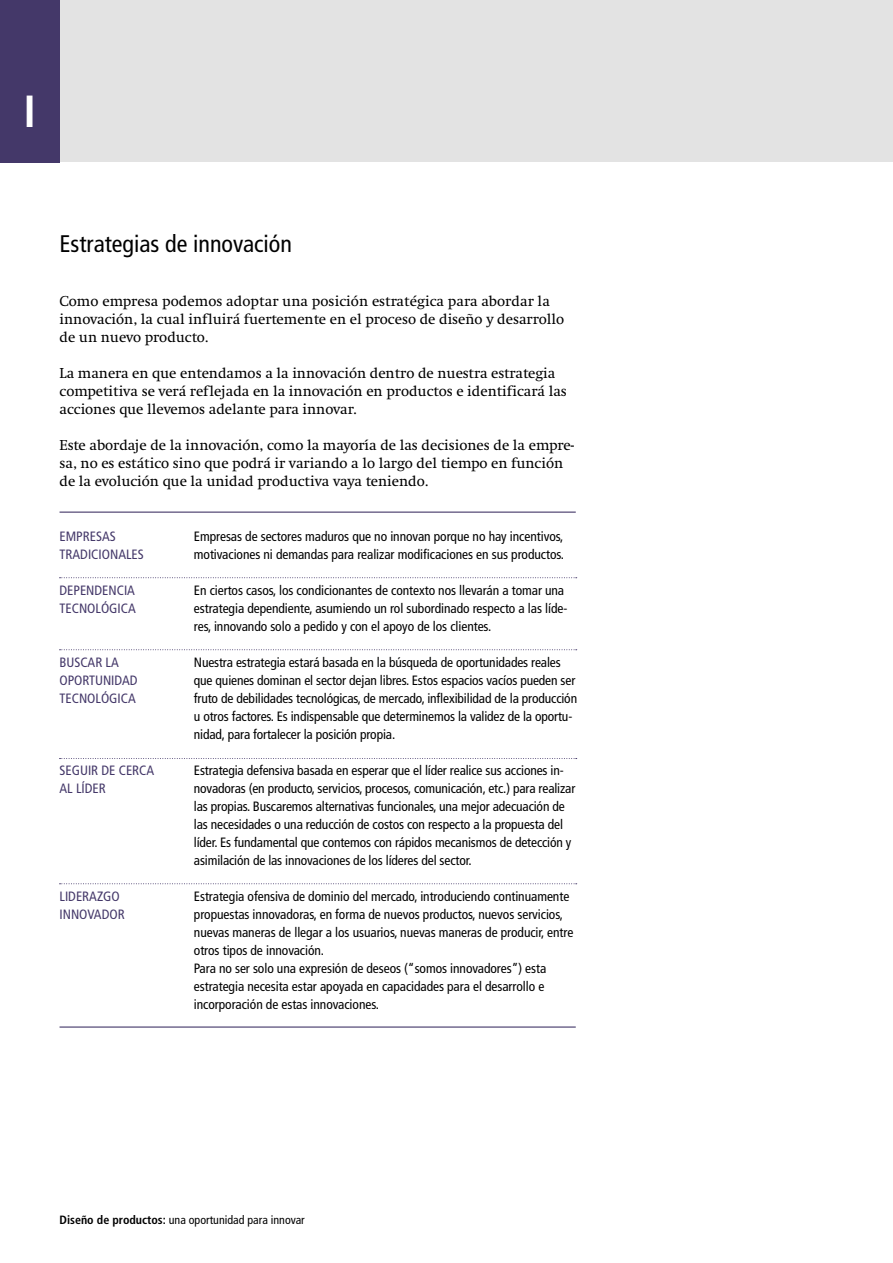
<style>
.page{position:relative;width:893px;height:1263px;background:#fff}
.page>*{position:absolute;margin:0;border:0;box-sizing:border-box;transform-origin:0 0}
.t1{font:700 condensed 45px "Frutiger LT Std";color:#fff}
.t2{font:condensed 24px "Frutiger LT Std";color:#000}
.t3{font:15px/18px "Swift CEEF";letter-spacing:-.005em;color:#000}
.t4{font:condensed 13.5px/18px "Frutiger LT Std";letter-spacing:-.01em;color:#000}
.t5{font:condensed 13.5px/18px "Frutiger LT Std";color:#443869}
.t6{font:condensed 12px "Frutiger LT Std";color:#000}
.s1{font-weight:700}
</style>
<div class="page">
<div style="left:60px;top:0;width:833px;height:162px;background:#e3e3e3"></div>
<div style="left:0;top:0;width:60px;height:162px;background:#443869"></div>
<hr style="left:60px;top:512px;width:516px;height:1px;background:#443869">
<hr style="left:60px;top:1026px;width:516px;height:1px;background:#443869">
<svg style="left:60px;top:577px;width:517px;height:1px"></svg>
<svg style="left:60px;top:649px;width:517px;height:1px"></svg>
<svg style="left:60px;top:758px;width:517px;height:1px"></svg>
<svg style="left:60px;top:883px;width:517px;height:1px"></svg>
<h1 class="t1" style="left:24px;top:84px;width:14px">I</h1>
<h2 class="t2" style="left:60px;top:230px;width:234px">Estrategias de innovación</h2>
<p class="t3" style="left:60px;top:293px;width:506px">Como empresa podemos adoptar una posición estratégica para abordar la innovación, la cual influirá fuertemente en el proceso de diseño y desarrollo de un nuevo producto.</p>
<p class="t3" style="left:60px;top:365px;width:509px">La manera en que entendamos a la innovación dentro de nuestra estrategia competitiva se verá reflejada en la innovación en productos e identificará las acciones que llevemos adelante para innovar.</p>
<p class="t3" style="left:60px;top:437px;width:516px">Este abordaje de la innovación, como la mayoría de las decisiones de la empre&shy;sa, no es estático sino que podrá ir variando a lo largo del tiempo en función de la evolución que la unidad productiva vaya teniendo.</p>
<p class="t5" style="left:60px;top:527px;width:86px">EMPRESAS<br>TRADICIONALES</p>
<p class="t5" style="left:60px;top:581px;width:78px">DEPENDENCIA<br>TECNOLÓGICA</p>
<p class="t5" style="left:60px;top:653px;width:80px">BUSCAR LA<br>OPORTUNIDAD<br>TECNOLÓGICA</p>
<p class="t5" style="left:60px;top:761px;width:96px">SEGUIR DE CERCA<br>AL LÍDER</p>
<p class="t5" style="left:60px;top:887px;width:67px">LIDERAZGO<br>INNOVADOR</p>
<p class="t4" style="left:194px;top:527px;width:372px">Empresas de sectores maduros que no innovan porque no hay incentivos, motivaciones ni demandas para realizar modificaciones en sus productos.</p>
<p class="t4" style="left:194px;top:581px;width:375px">En ciertos casos, los condicionantes de contexto nos llevarán a tomar una estrategia dependiente, asumiendo un rol subordinado respecto a las líde&shy;res, innovando solo a pedido y con el apoyo de los clientes.</p>
<p class="t4" style="left:194px;top:653px;width:385px">Nuestra estrategia estará basada en la búsqueda de oportunidades reales que quienes dominan el sector dejan libres. Estos espacios vacíos pueden ser fruto de debilidades tecnológicas, de mercado, inflexibilidad de la producción u otros factores. Es indispensable que determinemos la validez de la oportu&shy;nidad, para fortalecer la posición propia.</p>
<p class="t4" style="left:194px;top:761px;width:383px">Estrategia defensiva basada en esperar que el líder realice sus acciones in&shy;novadoras (en producto, servicios, procesos, comunicación, etc.) para realizar las propias. Buscaremos alternativas funcionales, una mejor adecuación de las necesidades o una reducción de costos con respecto a la propuesta del líder. Es fundamental que contemos con rápidos mecanismos de detección y asimilación de las innovaciones de los líderes del sector.</p>
<p class="t4" style="left:194px;top:887px;width:381px">Estrategia ofensiva de dominio del mercado, introduciendo continuamente propuestas innovadoras, en forma de nuevos productos, nuevos servicios, nuevas maneras de llegar a los usuarios, nuevas maneras de producir, entre otros tipos de innovación.<br>Para no ser solo una expresión de deseos (“somos innovadores”) esta estrategia necesita estar apoyada en capacidades para el desarrollo e incorporación de estas innovaciones.</p>
<p class="t6" style="left:60px;top:1213px;width:247px"><span class="s1">Diseño de productos:</span> una oportunidad para innovar</p>
</div>
